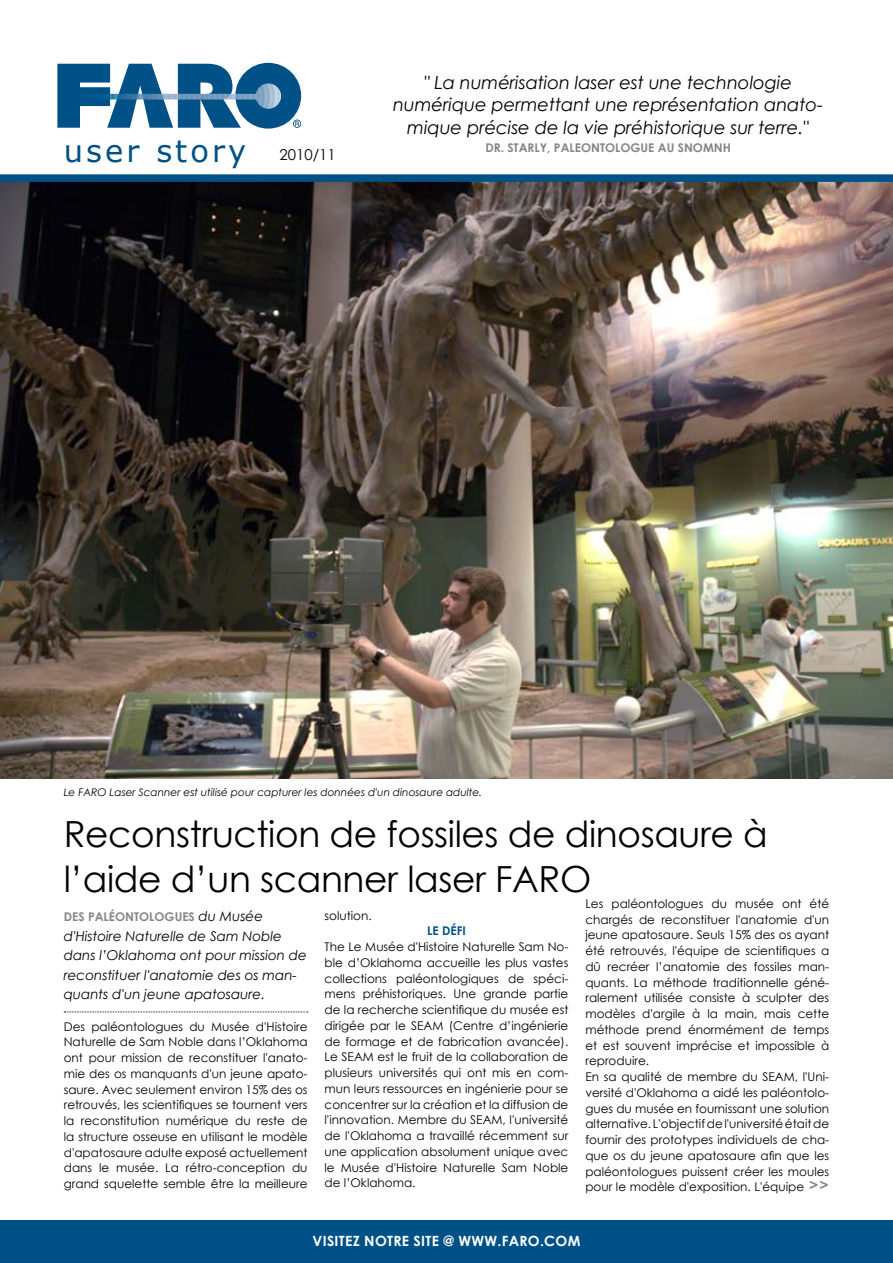
<style>
.page{position:relative;width:893px;height:1263px;background:#fff}
.page>*{position:absolute;margin:0;border:0;box-sizing:border-box;transform-origin:0 0}
.t1{font:36px/45px "Century Gothic";letter-spacing:-.01em;color:#000}
.t2{font:30.6px "Verdana";letter-spacing:.1em;color:#005187}
.t3{font:italic 18px/22.5px "Century Gothic";letter-spacing:-.005em;color:#000;text-align:center}
.t4{font:700 14.1px "Century Gothic";letter-spacing:.02em;color:#fff}
.t5{font:italic 13.5px/19.5px "Century Gothic";color:#000}
.t6{font:12px/15.8px "Century Gothic";color:#000;text-align:justify}
.t7{font:700 12px "Century Gothic";color:#848587}
.t8{font:700 12px "Century Gothic";color:#005187}
.t9{font:italic 10.5px "Century Gothic";color:#000}
.s1{font-family:"Century Gothic";font-size:15px;color:#000}
.s2{font-weight:400;font-style:italic;font-size:13.5px;color:#000}
</style>
<div class="page">
<div style="left:0;top:1220px;width:893px;height:43px;background:#005187"></div>
<img style="left:0;top:182px;width:893px;height:597px">
<svg style="left:64px;top:1011px;width:244px;height:1px"></svg>
<div style="left:0;top:174px;width:893px;height:8px;background:#005187"></div>
<div style="left:235px;top:63px;width:66px;height:66px;background:#005187;border-radius:50%"></div>
<svg style="left:293px;top:120px;width:8px;height:8px"></svg>
<svg style="left:57px;top:64px;width:224px;height:64px"></svg>
<h2 class="t2" style="left:64px;top:131px;width:274px">user story <span class="s1">2010/11</span></h2>
<h3 class="t3" style="left:393px;top:71px;width:432px">" La numérisation laser est une technologie numérique permettant une représentation anato&shy;mique précise de la vie préhistorique sur terre."</h3>
<p class="t7" style="left:485px;top:139px;width:247px">DR. STARLY, PALEONTOLOGUE AU SNOMNH</p>
<p class="t9" style="left:64px;top:785px;width:420px">Le FARO Laser Scanner est utilisé pour capturer les données d'un dinosaure adulte.</p>
<h1 class="t1" style="left:64px;top:811px;width:706px">Reconstruction de fossiles de dinosaure à l’aide d’un scanner laser FARO</h1>
<p class="t7" style="left:64px;top:907px;width:201px">DES PALÉONTOLOGUES <span class="s2">du Musée</span></p>
<p class="t5" style="left:64px;top:926px;width:245px">d'Histoire Naturelle de Sam Noble dans l’Oklahoma ont pour mission de reconstituer l'anatomie des os man&shy;quants d'un jeune apatosaure.</p>
<p class="t6" style="left:64px;top:1018px;width:245px">Des paléontologues du Musée d'Histoire Naturelle de Sam Noble dans l’Oklahoma ont pour mission de reconstituer l'anato&shy;mie des os manquants d'un jeune apato&shy;saure. Avec seulement environ 15% des os retrouvés, les scientifiques se tournent vers la reconstitution numérique du reste de la structure osseuse en utilisant le modèle d'apatosaure adulte exposé actuellement dans le musée. La rétro-conception du grand squelette semble être la meilleure</p>
<p class="t6" style="left:585px;top:895px;width:245px;text-align:left">Les paléontologues du musée ont été chargés de reconstituer l'anatomie d'un jeune apatosaure. Seuls 15% des os ayant été retrouvés, l'équipe de scientifiques a dû recréer l’anatomie des fossiles man&shy;quants. La méthode traditionnelle géné&shy;ralement utilisée consiste à sculpter des modèles d'argile à la main, mais cette méthode prend énormément de temps et est souvent imprécise et impossible à reproduire.<br>En sa qualité de membre du SEAM, l'Uni&shy;versité d'Oklahoma a aidé les paléontolo&shy;gues du musée en fournissant une solution alternative. L'objectif de l'université était de fournir des prototypes individuels de cha&shy;que os du jeune apatosaure afin que les paléontologues puissent créer les moules pour le modèle d'exposition. L'équipe <sup>&gt;&gt;</sup></p>
<p class="t6" style="left:325px;top:908px;width:49px">solution.</p>
<p class="t8" style="left:427px;top:922px;width:40px">LE DÉFI</p>
<p class="t6" style="left:325px;top:939px;width:245px">The Le Musée d'Histoire Naturelle Sam No&shy;ble d’Oklahoma accueille les plus vastes collections paléontologiques de spéci&shy;mens préhistoriques. Une grande partie de la recherche scientifique du musée est dirigée par le SEAM (Centre d’ingénierie de formage et de fabrication avancée).<br>Le SEAM est le fruit de la collaboration de plusieurs universités qui ont mis en com&shy;mun leurs ressources en ingénierie pour se concentrer sur la création et la diffusion de l'innovation. Membre du SEAM, l'université de l'Oklahoma a travaillé récemment sur une application absolument unique avec le Musée d'Histoire Naturelle Sam Noble de l’Oklahoma.</p>
<p class="t4" style="left:313px;top:1230px;width:269px">VISITEZ NOTRE SITE @ WWW.FARO.COM</p>
</div>
